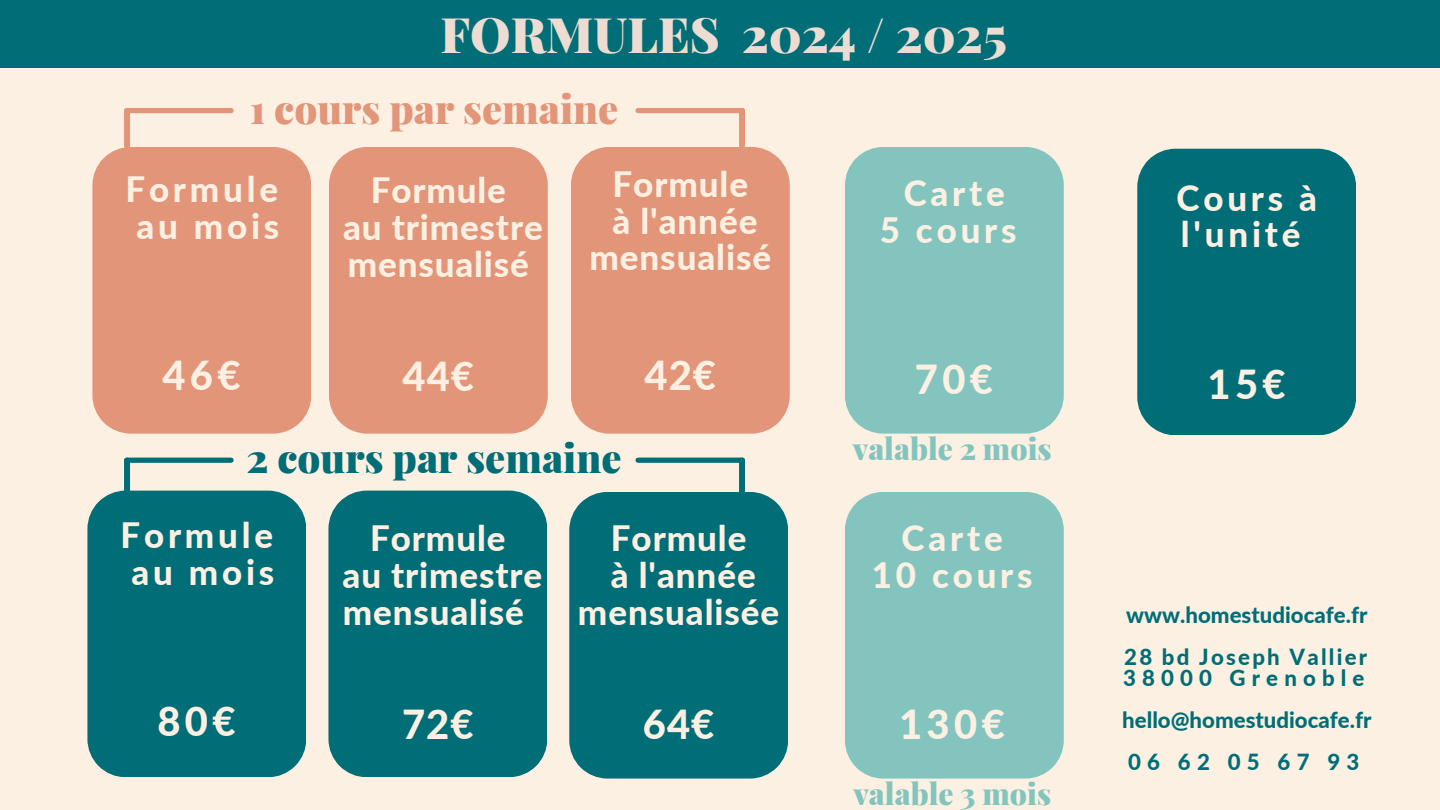
<style>
.page{position:relative;width:1440px;height:810px;background:#fcf0e2}
.page>*{position:absolute;margin:0;border:0;box-sizing:border-box;transform-origin:0 0}
.t1{font:900 49px "Playfair Display";color:#eddcd2}
.t2{font:800 40px "Lato";letter-spacing:.11em;color:#fcf0e2}
.t3{font:900 40px "Playfair Display";color:#e29578}
.t4{font:900 40px "Playfair Display";color:#006d77}
.t5{font:800 35px/36.8px "Lato";letter-spacing:.025em;color:#fcf0e2;text-align:center}
.t6{font:800 35px/36.8px "Lato";letter-spacing:.11em;color:#fcf0e2;text-align:center}
.t7{font:900 30px "Playfair Display";color:#83c5be}
.t8{font:800 22.2px "Lato";color:#006d77}
.t9{font:800 22.2px "Lato";letter-spacing:.1em;color:#006d77}
.t10{font:800 22.2px "Lato";letter-spacing:.275em;color:#006d77}
</style>
<div class="page">
<div style="left:0;top:0;width:1440px;height:68px;background:#006d77"></div>
<div style="left:87px;top:491px;width:219px;height:286px;background:#006d77"></div>
<div style="left:124px;top:461px;width:6px;height:34px;background:#006d77"></div>
<div style="left:569px;top:492px;width:219px;height:286px;background:#006d77"></div>
<div style="left:739px;top:461px;width:6px;height:34px;background:#006d77"></div>
<div style="left:92px;top:147px;width:219px;height:286px;background:#e29578"></div>
<div style="left:124px;top:111px;width:6px;height:35px;background:#e29578"></div>
<div style="left:571px;top:147px;width:219px;height:286px;background:#e29578"></div>
<div style="left:739px;top:111px;width:6px;height:35px;background:#e29578"></div>
<div style="left:328px;top:491px;width:219px;height:286px;background:#006d77"></div>
<div style="left:845px;top:492px;width:219px;height:286px;background:#83c5be"></div>
<div style="left:845px;top:147px;width:219px;height:286px;background:#83c5be"></div>
<div style="left:1137px;top:149px;width:219px;height:286px;background:#006d77"></div>
<div style="left:127px;top:108px;width:104px;height:5px;background:#e29578"></div>
<div style="left:638px;top:108px;width:104px;height:5px;background:#e29578"></div>
<div style="left:127px;top:458px;width:104px;height:5px;background:#006d77"></div>
<div style="left:638px;top:458px;width:104px;height:5px;background:#006d77"></div>
<div style="left:329px;top:147px;width:219px;height:286px;background:#e29578"></div>
<h1 class="t1" style="left:440px;top:0;width:568px">FORMULES 2024 / 2025</h1>
<h2 class="t3" style="left:250px;top:80px;width:370px">1 cours par semaine</h2>
<h2 class="t6" style="left:125px;top:170px;width:155px">Formule au mois</h2>
<h3 class="t2" style="left:162px;top:351px;width:80px">46€</h3>
<h2 class="t5" style="left:343px;top:171px;width:201px">Formule<br>au trimestre mensualisé</h2>
<h3 class="t2" style="left:403px;top:352px;width:73px">44€</h3>
<h3 class="t5" style="left:589px;top:165px;width:183px">Formule<br>à l'année mensualisé</h3>
<h2 class="t2" style="left:644px;top:351px;width:73px">42€</h2>
<h2 class="t6" style="left:880px;top:174px;width:138px">Carte<br>5 cours</h2>
<h3 class="t2" style="left:915px;top:355px;width:80px">70€</h3>
<h4 class="t4" style="left:246px;top:430px;width:377px">2 cours par semaine</h4>
<h3 class="t7" style="left:853px;top:428px;width:201px">valable 2 mois</h3>
<h3 class="t6" style="left:120px;top:516px;width:155px">Formule au mois</h3>
<h2 class="t2" style="left:157px;top:697px;width:80px">80€</h2>
<h3 class="t5" style="left:343px;top:519px;width:201px">Formule<br>au trimestre mensualisé</h3>
<h2 class="t2" style="left:402px;top:700px;width:73px">72€</h2>
<h3 class="t5" style="left:578px;top:519px;width:203px">Formule<br>à l'année mensualisée</h3>
<h2 class="t2" style="left:643px;top:700px;width:73px">64€</h2>
<h2 class="t6" style="left:872px;top:519px;width:162px">Carte<br>10 cours</h2>
<h2 class="t2" style="left:899px;top:700px;width:107px">130€</h2>
<h2 class="t7" style="left:853px;top:772px;width:199px">valable 3 mois</h2>
<h4 class="t6" style="left:1177px;top:179px;width:142px;text-align:left">Cours à l'unité</h4>
<h3 class="t2" style="left:1207px;top:359px;width:80px">15€</h3>
<p class="t8" style="left:1126px;top:601px;width:243px">www.homestudiocafe.fr</p>
<p class="t9" style="left:1124px;top:643px;width:244px">28 bd Joseph Vallier</p>
<p class="t10" style="left:1123px;top:664px;width:243px">38000 Grenoble</p>
<p class="t8" style="left:1122px;top:706px;width:251px">hello@homestudiocafe.fr</p>
<p class="t8" style="left:1128px;top:748px;width:233px">06 62 05 67 93</p>
</div>
